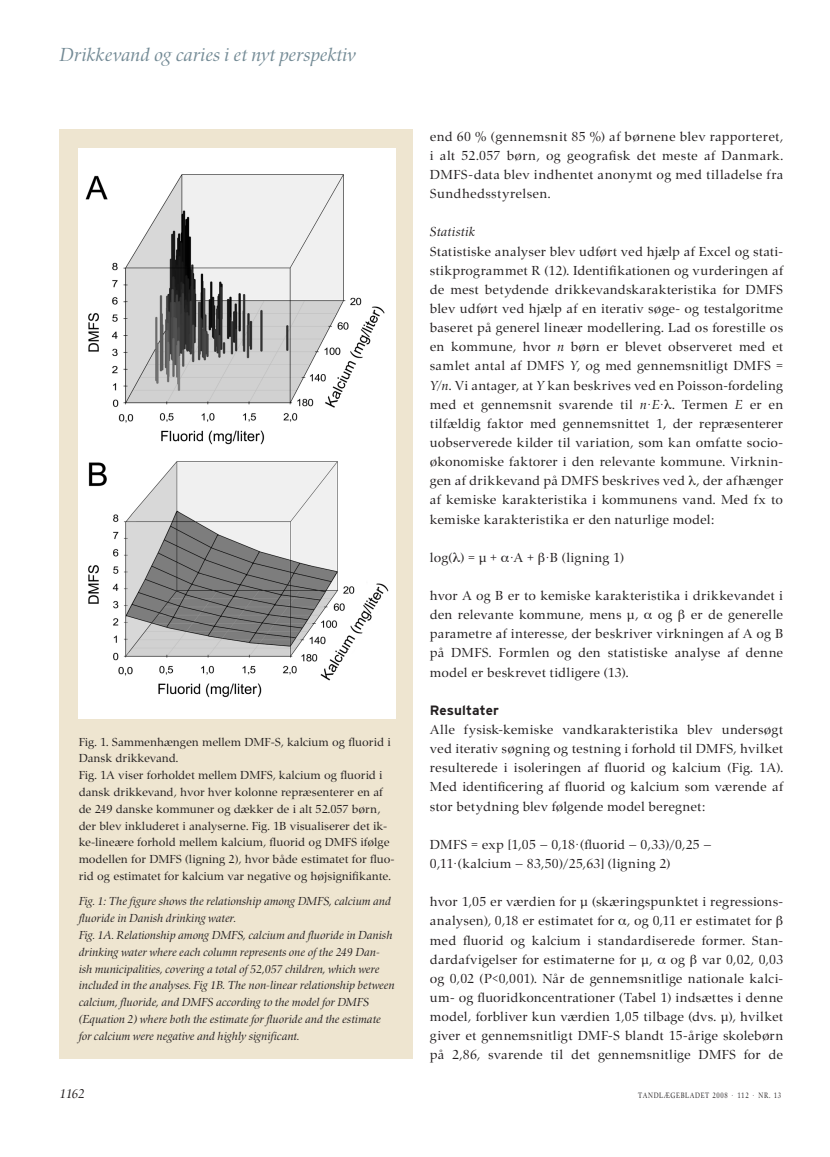
<style>
.page{position:relative;width:830px;height:1157px;background:#fff}
.page>*{position:absolute;margin:0;border:0;box-sizing:border-box;transform-origin:0 0}
.t1{font:italic 19.5px "Zapf Renaissance BEF";color:#738a95}
.t2{font:13.5px/19.2px "Zapf Renaissance BEF";letter-spacing:.01em;color:#231f20;text-align:justify}
.t3{font:italic 13.5px "Zapf Renaissance BEF";letter-spacing:.015em;color:#231f20}
.t4{font:700 13.5px "Interstate";letter-spacing:.005em;color:#231f20}
.t5{font:italic 12px/16.8px "Zapf Renaissance BEF";color:#231f20}
.t6{font:12px/16.8px "Zapf Renaissance BEF";color:#231f20}
.t7{font:8.1px "Zapf Renaissance BEF";letter-spacing:.11em;color:#231f20;scale:.81 1}
.s1{font-style:italic}
</style>
<div class="page">
<div style="left:59px;top:130px;width:353px;height:929px;background:#eee5d0"></div>
<div style="left:79px;top:149px;width:316px;height:570px;background:#fff"></div>
<img style="left:85px;top:174px;width:304px;height:524px">
<h1 class="t1" style="left:59px;top:44px;width:297px">Drikkevand og caries i et nyt perspektiv</h1>
<p class="t6" style="left:79px;top:733px;width:317px">Fig. 1. Sammenhængen mellem DMF-S, kalcium og fluorid i Dansk drikkevand.<br>Fig. 1A viser forholdet mellem DMFS, kalcium og fluorid i dansk drikkevand, hvor hver kolonne repræsenterer en af de 249 danske kommuner og dækker de i alt 52.057 børn, der blev inkluderet i analyserne. Fig. 1B visualiserer det ik&shy;ke-lineære forhold mellem kalcium, fluorid og DMFS ifølge modellen for DMFS (ligning 2), hvor både estimatet for fluo&shy;rid og estimatet for kalcium var negative og højsignifikante.</p>
<p class="t5" style="left:79px;top:893px;width:317px">Fig. 1: The figure shows the relationship among DMFS, calcium and fluoride in Danish drinking water.<br>Fig. 1A. Relationship among DMFS, calcium and fluoride in Danish drinking water where each column represents one of the 249 Dan&shy;ish municipalities, covering a total of 52,057 children, which were included in the analyses. Fig 1B. The non-linear relationship between calcium, fluoride, and DMFS according to the model for DMFS (Equation 2) where both the estimate for fluoride and the estimate for calcium were negative and highly significant.</p>
<p class="t2" style="left:429px;top:127px;width:354px">end 60 % (gennemsnit 85 %) af børnene blev rapporteret, i alt 52.057 børn, og geografisk det meste af Danmark.<br>DMFS-data blev indhentet anonymt og med tilladelse fra Sundhedsstyrelsen.</p>
<p class="t3" style="left:429px;top:225px;width:47px">Statistik</p>
<p class="t2" style="left:429px;top:242px;width:354px">Statistiske analyser blev udført ved hjælp af Excel og stati&shy;stikprogrammet R (12). Identifikationen og vurderingen af de mest betydende drikkevandskarakteristika for DMFS blev udført ved hjælp af en iterativ søge- og testalgoritme baseret på generel lineær modellering. Lad os forestille os en kommune, hvor <span class="s1">n</span> børn er blevet observeret med et samlet antal af DMFS <span class="s1">Y</span>, og med gennemsnitligt DMFS = <span class="s1">Y/n</span>. Vi antager, at <span class="s1">Y</span> kan beskrives ved en Poisson-fordeling med et gennemsnit svarende til <span class="s1">n</span>·<span class="s1">E</span>· . Termen <span class="s1">E</span> er en tilfældig faktor med gennemsnittet 1, der repræsenterer uobserverede kilder til variation, som kan omfatte socio&shy;økonomiske faktorer i den relevante kommune. Virknin&shy;gen af drikkevand på DMFS beskrives ved , der afhænger af kemiske karakteristika i kommunens vand. Med fx to kemiske karakteristika er den naturlige model:</p>
<p class="t2" style="left:429px;top:548px;width:195px">log( ) = µ + ·A + ·B (ligning 1)</p>
<p class="t2" style="left:429px;top:586px;width:354px">hvor A og B er to kemiske karakteristika i drikkevandet i den relevante kommune, mens µ,</p>
<p class="t2" style="left:429px;top:605px;width:354px;text-indent:261px">er de generelle parametre af interesse, der beskriver virkningen af A og B på DMFS. Formlen og den statistiske analyse af denne model er beskrevet tidligere (13).</p>
<p class="t4" style="left:429px;top:702px;width:70px">Resultater</p>
<p class="t2" style="left:429px;top:720px;width:354px">Alle fysisk-kemiske vandkarakteristika blev undersøgt ved iterativ søgning og testning i forhold til DMFS, hvilket resulterede i isoleringen af fluorid og kalcium (Fig. 1A).<br>Med identificering af fluorid og kalcium som værende af stor betydning blev følgende model beregnet:</p>
<p class="t2" style="left:429px;top:835px;width:283px">DMFS = exp [1,05 – 0,18·(fluorid – 0,33)/0,25 –<br>0,11·(kalcium – 83,50)/25,63] (ligning 2)</p>
<p class="t2" style="left:429px;top:892px;width:354px;text-align:left">hvor 1,05 er værdien for µ (skæringspunktet i regressions&shy;analysen), 0,18 er estimatet for , og 0,11 er estimatet for med fluorid og kalcium i standardiserede former. Stan&shy;dardafvigelser for estimaterne for µ,</p>
<p class="t2" style="left:657px;top:605px;width:16px">og</p>
<p class="t2" style="left:429px;top:950px;width:354px;text-indent:240px">og var 0,02, 0,03 og 0,02 (P&lt;0,001). Når de gennemsnitlige nationale kalci&shy;um- og fluoridkoncentrationer (Tabel 1) indsættes i denne model, forbliver kun værdien 1,05 tilbage (dvs. µ), hvilket giver et gennemsnitligt DMF-S blandt 15-årige skolebørn på 2,86, svarende til det gennemsnitlige DMFS for de</p>
<p class="t3" style="left:59px;top:1086px;width:27px">1162</p>
<p class="t7" style="left:637px;top:1091px;width:178px">TANDLÆGEBLADET 2008 · 112 · NR. 13</p>
</div>
